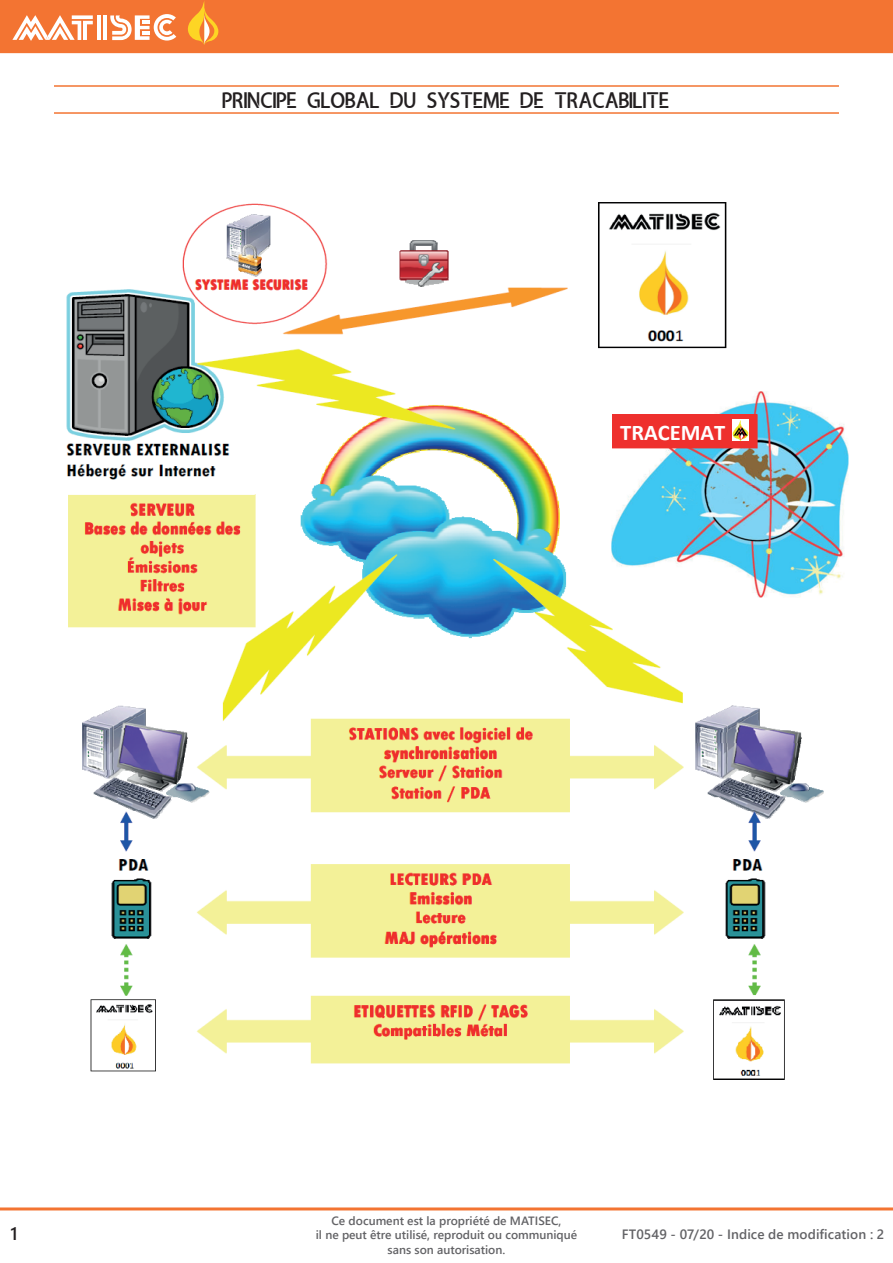
<style>
.page{position:relative;width:893px;height:1263px;background:#fff}
.page>*{position:absolute;margin:0;border:0;box-sizing:border-box;transform-origin:0 0}
.t1{font:700 22.35px "Calibri";color:#fff}
.Titre_0{font:21px "amaliamutia";color:#231f20}
.t2{font:600 18px "Segoe UI";color:#231f20}
.t3{font:600 13.5px "Segoe UI";letter-spacing:.005em;color:#636366}
.t4{font:600 12px/14.4px "Segoe UI";color:#636366;text-align:center}
</style>
<div class="page">
<div style="left:0;top:0;width:893px;height:53px;background:#f37432"></div>
<hr style="left:97px;top:15px;width:4px;height:25px;background:#fff">
<hr style="left:103px;top:15px;width:3px;height:25px;background:#fff">
<svg style="left:12px;top:15px;width:81px;height:26px"></svg>
<svg style="left:110px;top:14px;width:66px;height:27px"></svg>
<svg style="left:188px;top:0;width:30px;height:45px"></svg>
<hr style="left:0;top:1207px;width:893px;height:3px;background:#f37432">
<hr style="left:54px;top:85px;width:785px;height:2px;background:#f37432">
<hr style="left:54px;top:112px;width:785px;height:2px;background:#f37432">
<img style="left:66px;top:202px;width:758px;height:878px">
<img style="left:611px;top:391px;width:237px;height:206px">
<div style="left:612px;top:415px;width:145px;height:33px;background:#ee302d"></div>
<img style="left:732px;top:420px;width:16px;height:20px">
<p class="Titre_0" style="left:223px;top:88px;width:449px">PRINCIPE GLOBAL DU SYSTEME DE TRACABILITE</p>
<p class="t1" style="left:620px;top:418px;width:107px">TRACEMAT</p>
<p class="t4" style="left:316px;top:1212px;width:263px">Ce document est la propriété de MATISEC,<br>il ne peut être utilisé, reproduit ou communiqué sans son autorisation.</p>
<h3 class="t2" style="left:11px;top:1216px;width:9px">1</h3>
<p class="t3" style="left:622px;top:1221px;width:264px">FT0549 - 07/20 - Indice de modification : 2</p>
</div>
